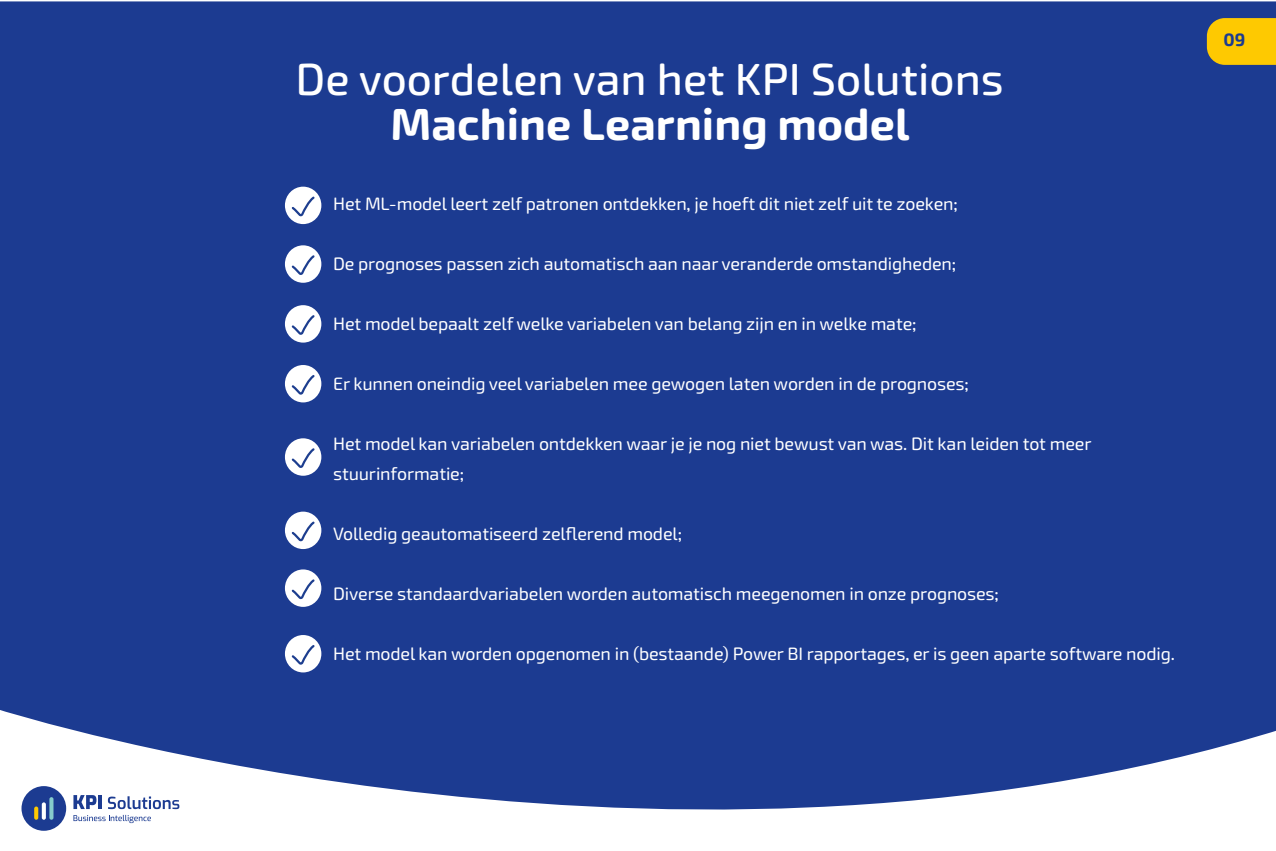
<style>
.page{position:relative;width:1276px;height:851px;background:#fff}
.page>*{position:absolute;margin:0;border:0;box-sizing:border-box;transform-origin:0 0}
.t1{font:500 45px "Exo Soft";color:#fff}
.t2{font:700 45px "Exo Soft";color:#fff}
.t3{font:18px/30px "Exo Soft";letter-spacing:-.01em;color:#fff}
.t4{font:700 18px "Exo Soft";color:#1c3b91}
</style>
<div class="page">
<div style="left:0;top:1px;width:1276px;height:830px;background:#1c3b91"></div>
<div style="left:285px;top:187px;width:36px;height:37px;background:#fff;border-radius:50%"></div>
<svg style="left:291px;top:196px;width:25px;height:23px"></svg>
<div style="left:285px;top:245px;width:36px;height:38px;background:#fff;border-radius:50%"></div>
<svg style="left:291px;top:255px;width:24px;height:20px"></svg>
<div style="left:285px;top:305px;width:36px;height:37px;background:#fff;border-radius:50%"></div>
<svg style="left:291px;top:315px;width:24px;height:20px"></svg>
<div style="left:285px;top:365px;width:36px;height:37px;background:#fff;border-radius:50%"></div>
<svg style="left:291px;top:375px;width:24px;height:20px"></svg>
<div style="left:285px;top:438px;width:36px;height:37px;background:#fff;border-radius:50%"></div>
<svg style="left:291px;top:448px;width:24px;height:20px"></svg>
<div style="left:285px;top:511px;width:36px;height:38px;background:#fff;border-radius:50%"></div>
<svg style="left:291px;top:521px;width:24px;height:21px"></svg>
<div style="left:285px;top:569px;width:36px;height:37px;background:#fff;border-radius:50%"></div>
<svg style="left:291px;top:579px;width:24px;height:21px"></svg>
<div style="left:285px;top:635px;width:36px;height:37px;background:#fff;border-radius:50%"></div>
<svg style="left:291px;top:645px;width:24px;height:20px"></svg>
<svg style="left:1206px;top:18px;width:70px;height:47px;background:#f0c009"></svg>
<div style="left:22px;top:786px;width:44px;height:44px;background:#1c3b91;border-radius:50%"></div>
<svg style="left:34px;top:806px;width:4px;height:13px"></svg>
<svg style="left:42px;top:802px;width:4px;height:17px"></svg>
<svg style="left:49px;top:797px;width:4px;height:22px"></svg>
<svg style="left:73px;top:795px;width:106px;height:28px"></svg>
<h1 class="t1" style="left:295px;top:60px;width:710px">De voordelen van het KPI Solutions</h1>
<h1 class="t2" style="left:390px;top:108px;width:520px">Machine Learning model</h1>
<p class="t3" style="left:333px;top:190px;width:626px">Het ML-model leert zelf patronen ontdekken, je hoeft dit niet zelf uit te zoeken;</p>
<p class="t3" style="left:333px;top:250px;width:624px">De prognoses passen zich automatisch aan naar veranderde omstandigheden;</p>
<p class="t3" style="left:333px;top:310px;width:585px">Het model bepaalt zelf welke variabelen van belang zijn en in welke mate;</p>
<p class="t3" style="left:333px;top:370px;width:637px">Er kunnen oneindig veel variabelen mee gewogen laten worden in de prognoses;</p>
<p class="t3" style="left:333px;top:430px;width:760px">Het model kan variabelen ontdekken waar je je nog niet bewust van was. Dit kan leiden tot meer stuurinformatie;</p>
<p class="t3" style="left:333px;top:520px;width:350px">Volledig geautomatiseerd zelflerend model;</p>
<p class="t3" style="left:333px;top:580px;width:667px">Diverse standaardvariabelen worden automatisch meegenomen in onze prognoses;</p>
<p class="t3" style="left:333px;top:640px;width:843px">Het model kan worden opgenomen in (bestaande) Power BI rapportages, er is geen aparte software nodig.</p>
<p class="t4" style="left:1223px;top:33px;width:23px">09</p>
</div>
